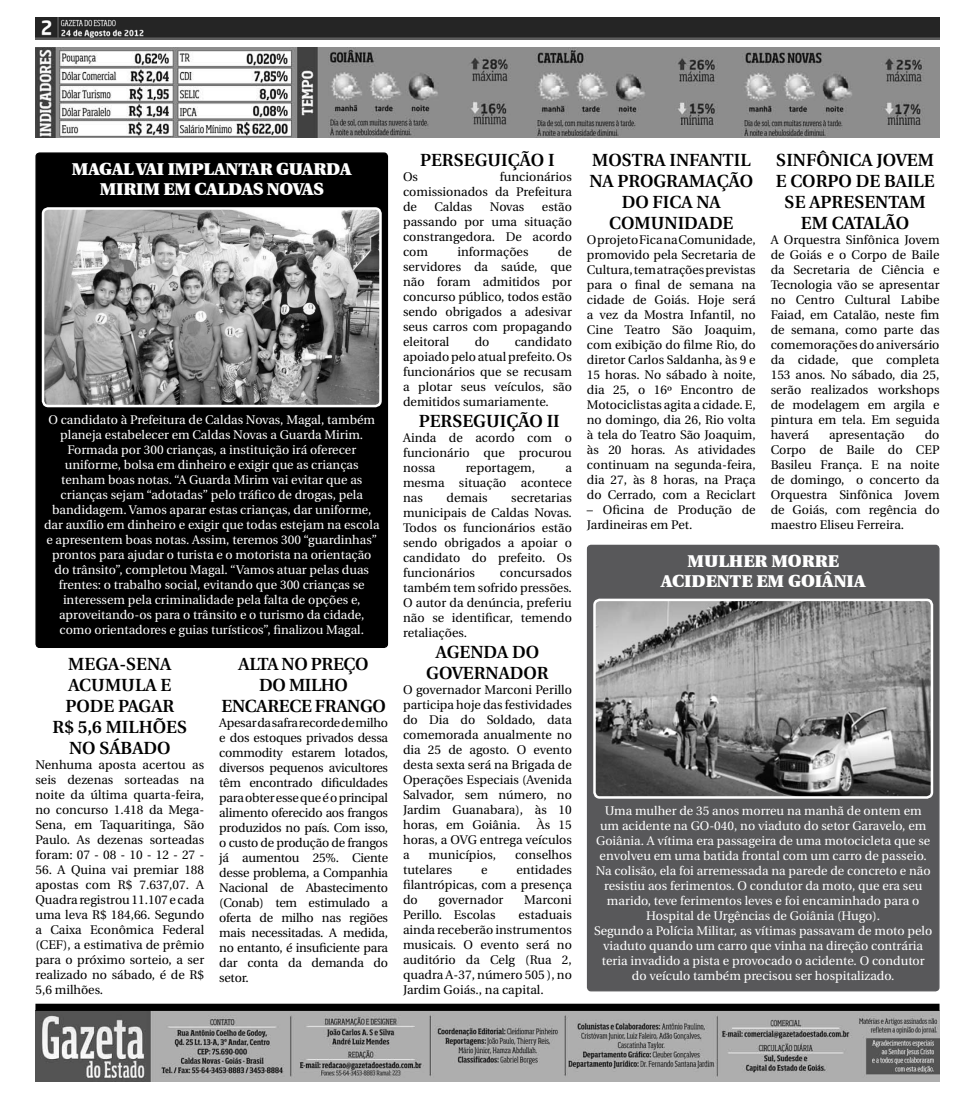
<style>
.page{position:relative;width:975px;height:1099px;background:#fff}
.page>*{position:absolute;margin:0;border:0;box-sizing:border-box;transform-origin:0 0}
.t1{font:600 17.5px/21px "Utopia";color:#000}
.t2{font:900 17.5px "Utopia";color:#fff}
.t3{font:600 17.5px "Utopia";letter-spacing:-.02em;color:#000}
.t4{font:12.5px/15px "Utopia";color:#000;text-align:justify}
.t5{font:12.5px/15px "Utopia";color:#fff;text-align:center}
</style>
<div class="page">
<img style="left:35px;top:48px;width:904px;height:90px">
<img style="left:35px;top:1010px;width:904px;height:71px">
<div style="left:35px;top:1003px;width:904px;height:7px;background:#000"></div>
<img style="left:35px;top:18px;width:904px;height:22px">
<div style="left:587px;top:545px;width:351px;height:445px;background:#58585a;border-radius:4px"></div>
<div style="left:587px;top:544px;width:352px;height:447px;border:1px solid #58585a;border-radius:4px"></div>
<img style="left:594px;top:601px;width:336px;height:196px">
<div style="left:593px;top:598px;width:340px;height:200px;border:2px solid #fff;border-radius:5px"></div>
<div style="left:36px;top:153px;width:351px;height:494px;background:#000;border-radius:4px"></div>
<img style="left:43px;top:208px;width:336px;height:198px">
<div style="left:42px;top:207px;width:340px;height:200px;border:2px solid #fff;border-radius:5px"></div>
<h1 class="t2" style="left:72px;top:159px;width:30px">MAGA</h1>
<h1 class="t2" style="left:123px;top:159px;width:24px">L VAI</h1>
<h1 class="t2" style="left:168px;top:159px;width:13px">IMP</h1>
<h1 class="t2" style="left:203px;top:159px;width:99px">LANTAR GUARDA</h1>
<h1 class="t2" style="left:100px;top:179px;width:29px">MIRIM</h1>
<h1 class="t2" style="left:163px;top:179px;width:78px">EM CALDAS</h1>
<h1 class="t2" style="left:267px;top:179px;width:25px">NOVAS</h1>
<p class="t5" style="left:44px;top:412px;width:337px">O candidato à Prefeitura de Caldas Novas, Magal, também planeja estabelecer em Caldas Novas a Guarda Mirim.<br>Formada por 300 crianças, a instituição irá oferecer uniforme, bolsa em dinheiro e exigir que as crianças tenham boas notas. “A Guarda Mirim vai evitar que as crianças sejam “adotadas” pelo tráfico de drogas, pela bandidagem. Vamos aparar estas crianças, dar uniforme, dar auxílio em dinheiro e exigir que todas estejam na escola e apresentem boas notas. Assim, teremos 300 “guardinhas” prontos para ajudar o turista e o motorista na orientação do trânsito”, completou Magal. “Vamos atuar pelas duas frentes: o trabalho social, evitando que 300 crianças se interessem pela criminalidade pela falta de opções e, aproveitando-os para o trânsito e o turismo da cidade, como orientadores e guias turísticos”, finalizou Magal.</p>
<h1 class="t1" style="left:65px;top:653px;width:107px">MEGA-SENA<br>ACUMULA E<br>PODE PAGA</h1>
<h1 class="t1" style="left:162px;top:695px;width:13px">R</h1>
<h1 class="t1" style="left:53px;top:716px;width:134px">R$ 5,6 MILHÕES</h1>
<h1 class="t1" style="left:69px;top:737px;width:103px">NO SÁBADO</h1>
<p class="t4" style="left:35px;top:757px;width:170px">Nenhuma aposta acertou as seis dezenas sorteadas na noite da última quarta-feira, no concurso 1.418 da Mega-Sena, em Taquaritinga, São Paulo. As dezenas sorteadas foram: 07 - 08 - 10 - 12 - 27 -</p>
<p class="t4" style="left:35px;top:862px;width:170px">56. A Quina vai premiar 188 apostas com R$ 7.637,07. A Quadra registrou 11.107 e cada uma leva R$ 184,66. Segundo a Caixa Econômica Federal (CEF), a estimativa de prêmio para o próximo sorteio, a ser realizado no sábado, é de R$ 5,6 milhões.</p>
<h1 class="t3" style="left:238px;top:654px;width:132px">ALTA NO PREÇO</h1>
<h1 class="t1" style="left:259px;top:674px;width:90px">DO MILHO</h1>
<h1 class="t3" style="left:221px;top:696px;width:128px">ENCARECE FRANG</h1>
<h1 class="t1" style="left:372px;top:695px;width:15px">O</h1>
<p class="t4" style="left:219px;top:715px;width:170px">Apesar da safra recorde de milho e dos estoques privados dessa commodity estarem lotados, diversos pequenos avicultores têm encontrado dificuldades para obter esse que é o principal alimento oferecido aos frangos produzidos no país. Com isso, o custo de produção de frangos já aumentou 25%. Ciente desse problema, a Companhia Nacional de Abastecimento (Conab) tem estimulado a oferta de milho nas regiões mais necessitadas. A medida, no entanto, é insuficiente para dar conta da demanda do setor.</p>
<h1 class="t1" style="left:420px;top:150px;width:136px">PERSEGUIÇÃO I</h1>
<p class="t4" style="left:403px;top:169px;width:170px;text-indent:97px">funcionários comissionados da Prefeitura de</p>
<p class="t4" style="left:403px;top:169px;width:16px">Os</p>
<p class="t4" style="left:434px;top:199px;width:39px">Caldas</p>
<p class="t4" style="left:490px;top:199px;width:36px">Novas</p>
<p class="t4" style="left:403px;top:199px;width:170px;text-indent:139px">estão passando por uma situação constrangedora. De acordo com</p>
<p class="t4" style="left:403px;top:244px;width:170px;text-indent:155px">de servidores da saúde, que não foram admitidos por concurso público, todos estão sendo obrigados a adesivar seus carros com propagando eleitoral</p>
<p class="t4" style="left:457px;top:244px;width:72px">informações</p>
<p class="t4" style="left:403px;top:334px;width:170px;text-indent:112px">candidato apoiado pelo atual prefeito. Os funcionários que se recusam a plotar seus veículos, são demitidos sumariamente.</p>
<h1 class="t1" style="left:419px;top:411px;width:142px">PERSEGUIÇÃO II</h1>
<p class="t4" style="left:403px;top:430px;width:170px">Ainda de acordo com o funcionário que procurou nossa</p>
<p class="t4" style="left:474px;top:334px;width:16px">do</p>
<p class="t4" style="left:465px;top:460px;width:71px">reportagem,</p>
<p class="t4" style="left:403px;top:460px;width:170px;text-indent:162px">a mesma situação acontece nas</p>
<p class="t4" style="left:446px;top:490px;width:43px">demais</p>
<p class="t4" style="left:403px;top:490px;width:170px;text-indent:108px">secretarias municipais de Caldas Novas.<br>Todos os funcionários estão sendo obrigados a apoiar o candidato do prefeito. Os funcionários</p>
<p class="t4" style="left:403px;top:565px;width:170px;text-indent:97px">concursados também tem sofrido pressões.<br>O autor da denúncia, preferiu não se identificar, temendo retaliações.</p>
<h1 class="t1" style="left:426px;top:642px;width:124px;text-align:center">AGENDA DO<br>GOVERNADOR</h1>
<p class="t4" style="left:403px;top:682px;width:170px">O governador Marconi Perillo participa hoje das festividades do Dia do Soldado, data comemorada anualmente no dia 25 de agosto. O evento desta sexta será na Brigada de Operações Especiais (Avenida Salvador, sem número, no Jardim Guanabara), às 10 horas, em Goiânia.</p>
<p class="t4" style="left:403px;top:817px;width:170px;text-indent:134px">Às 15 horas, a OVG entrega veículos a</p>
<p class="t4" style="left:428px;top:847px;width:69px">municípios,</p>
<p class="t4" style="left:515px;top:847px;width:58px">conselhos</p>
<p class="t4" style="left:403px;top:862px;width:51px">tutelares</p>
<p class="t4" style="left:481px;top:862px;width:8px">e</p>
<p class="t4" style="left:403px;top:862px;width:170px;text-indent:113px">entidades filantrópicas, com a presença do</p>
<p class="t4" style="left:438px;top:892px;width:66px">governador</p>
<p class="t4" style="left:524px;top:892px;width:49px">Marconi</p>
<p class="t4" style="left:403px;top:907px;width:94px">Perillo. Escolas</p>
<p class="t4" style="left:403px;top:907px;width:170px;text-indent:115px">estaduais ainda receberão instrumentos musicais. O evento será no auditório da Celg (Rua 2, quadra A-37, número 505 ), no Jardim Goiás., na capital.</p>
<h1 class="t1" style="left:589px;top:150px;width:163px">MOSTRA INFANTIL<br>NA PROGRAMA</h1>
<h1 class="t1" style="left:716px;top:171px;width:38px">ÇÃO</h1>
<h1 class="t1" style="left:609px;top:192px;width:126px;text-indent:13px">DO FICA NA<br>COMUNIDADE</h1>
<p class="t4" style="left:587px;top:232px;width:170px">O projeto Fica na Comunidade, promovido pela Secretaria de Cultura, tem atrações previstas para o final de semana na cidade de Goiás. Hoje será a vez da Mostra Infantil, no Cine Teatro São Joaquim, com exibição do filme Rio, do diretor Carlos Saldanha, às 9 e 15 horas. No sábado à noite, dia 25, o 16º Encontro de Motociclistas agita a cidade. E, no domingo, dia 26, Rio volta à tela do Teatro São Joaquim, às 20 horas. As atividades continuam na segunda-feira, dia 27, às 8 horas, na Praça do Cerrado, com a Reciclart</p>
<p class="t4" style="left:587px;top:502px;width:170px">– Oficina de Produção de<br>Jardineiras em Pet.</p>
<h1 class="t1" style="left:776px;top:150px;width:158px">SINFÔNICA JOVEM</h1>
<h1 class="t1" style="left:775px;top:171px;width:160px">E CORPO DE BAILE</h1>
<h1 class="t1" style="left:784px;top:192px;width:129px">SE APRESENTAM</h1>
<h1 class="t1" style="left:800px;top:213px;width:110px">EM CATALÃO</h1>
<p class="t4" style="left:770px;top:232px;width:170px">A Orquestra Sinfônica Jovem de Goiás e o Corpo de Baile da Secretaria de Ciência e Tecnologia vão se apresentar no Centro Cultural Labibe Faiad, em Catalão, neste fim de semana, como parte das comemorações do aniversário da cidade, que completa 153 anos. No sábado, dia 25, serão realizados workshops de modelagem em argila e pintura em tela. Em seguida haverá</p>
<p class="t4" style="left:770px;top:427px;width:170px;text-indent:154px">do Corpo de Baile do CEP Basileu França. E na noite de domingo, o concerto da Orquestra Sinfônica Jovem de Goiás, com regência do maestro Eliseu Ferreira.</p>
<p class="t4" style="left:829px;top:427px;width:77px">apresentação</p>
<h1 class="t2" style="left:687px;top:550px;width:99px">MULHER MORRE</h1>
<h1 class="t2" style="left:661px;top:570px;width:13px">ACIDEN</h1>
<h1 class="t2" style="left:729px;top:570px;width:116px">TE EM GOIÂNIA</h1>
<p class="t5" style="left:594px;top:803px;width:340px">Uma mulher de 35 anos morreu na manhã de ontem em um acidente na GO-040, no viaduto do setor Garavelo, em Goiânia. A vítima era passageira de uma motocicleta que se envolveu em uma batida frontal com um carro de passeio.<br>Na colisão, ela foi arremessada na parede de concreto e não resistiu aos ferimentos. O condutor da moto, que era seu marido, teve ferimentos leves e foi encaminhado para o Hospital de Urgências de Goiânia (Hugo).<br>Segundo a Polícia Militar, as vítimas passavam de moto pelo viaduto quando um carro que vinha na direção contrária teria invadido a pista e provocado o acidente. O condutor do veículo também precisou ser hospitalizado.</p>
</div>
